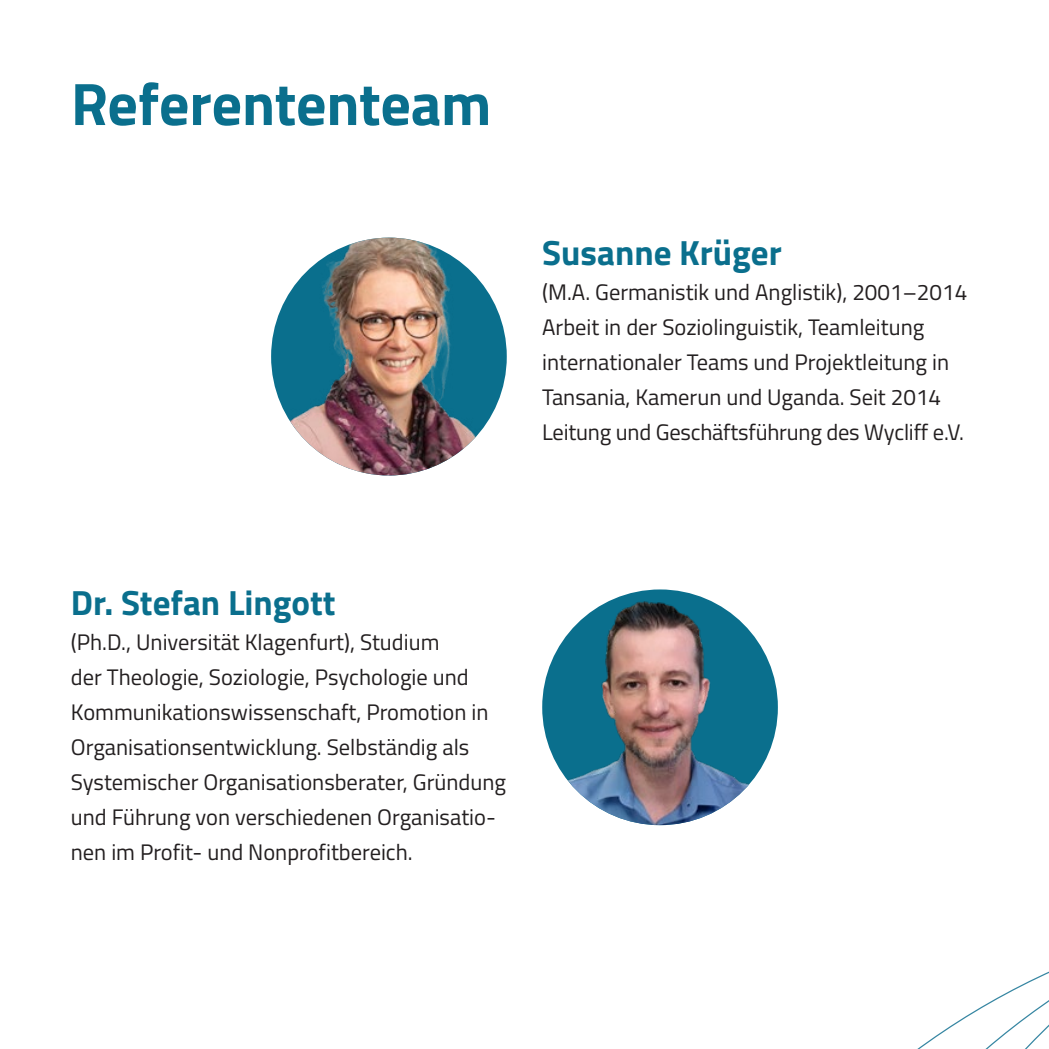
<style>
.page{position:relative;width:1049px;height:1049px;background:#fff}
.page>*{position:absolute;margin:0;border:0;box-sizing:border-box;transform-origin:0 0}
.t1{font:700 60px "Titillium Web";letter-spacing:-.005em;color:#0a6f8d}
.Copy{font:700 35px "Titillium Web";color:#0a6f8d}
.Copy-2{font:22.5px/35px "Titillium Web";color:#231f20}
</style>
<div class="page">
<img style="left:542px;top:594px;width:236px;height:231px">
<svg style="left:917px;top:971px;width:132px;height:78px"></svg>
<img style="left:281px;top:238px;width:225px;height:237px">
<p class="t1" style="left:71px;top:58px;width:422px">Referententeam</p>
<p class="Copy" style="left:542px;top:226px;width:241px">Susanne Krüger</p>
<p class="Copy-2" style="left:542px;top:274px;width:427px">(M.A. Germanistik und Anglistik), 2001–2014<br>Arbeit in der Soziolinguistik, Teamleitung internationaler Teams und Projektleitung in Tansania, Kamerun und Uganda. Seit 2014<br>Leitung und Geschäftsführung des Wycliff e.V.</p>
<p class="Copy" style="left:71px;top:576px;width:266px">Dr. Stefan Lingott</p>
<p class="Copy-2" style="left:71px;top:624px;width:437px">(Ph.D., Universität Klagenfurt), Studium<br>der Theologie, Soziologie, Psychologie und Kommunikationswissenschaft, Promotion in Organisationsentwicklung. Selbständig als Systemischer Organisationsberater, Gründung und Führung von verschiedenen Organisatio&shy;nen im Profit- und Nonprofitbereich.</p>
</div>
